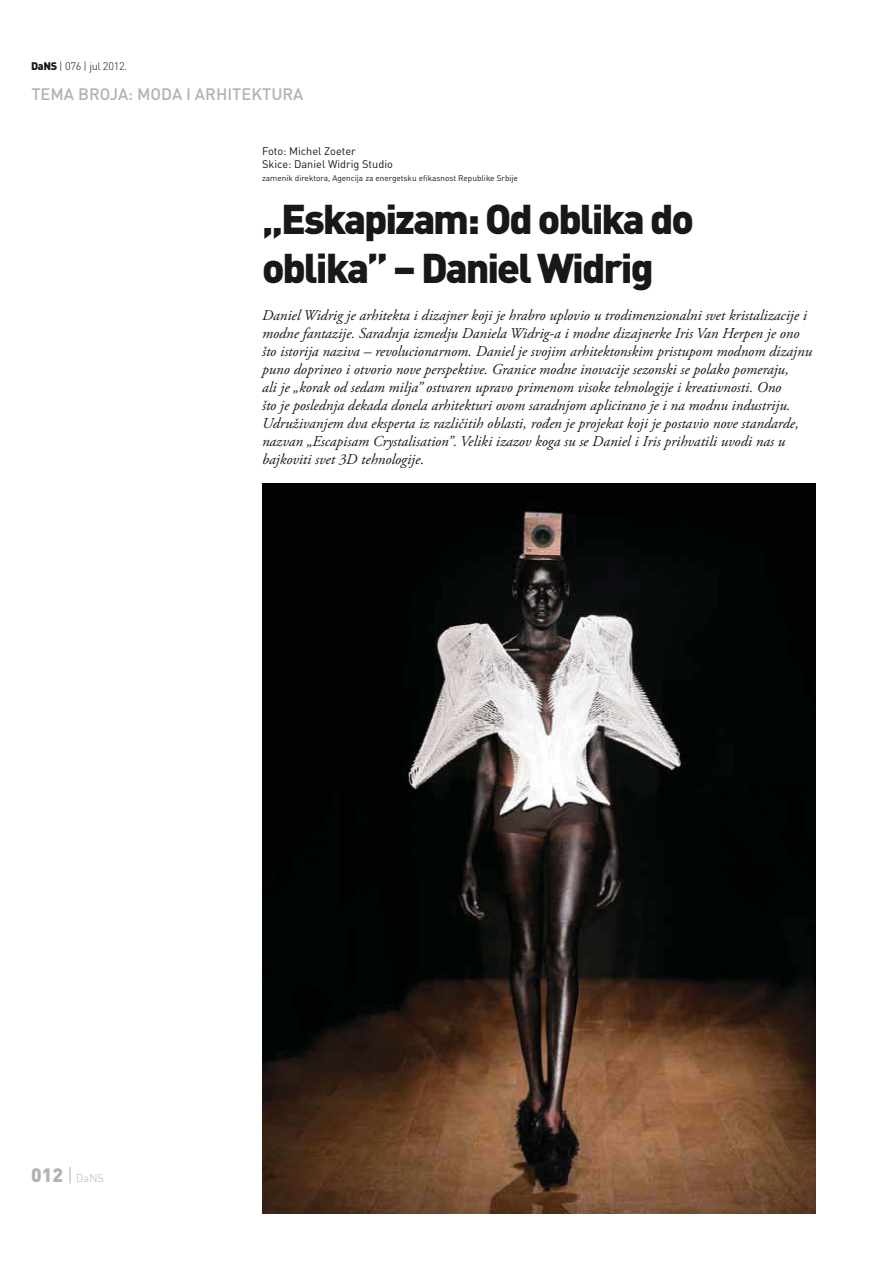
<style>
.page{position:relative;width:893px;height:1263px;background:#fff}
.page>*{position:absolute;margin:0;border:0;box-sizing:border-box;transform-origin:0 0}
.t1{font:900 41.1px/49.3px "DIN Pro";letter-spacing:-.05em;color:#171819}
.t2{font:500 16.5px "DIN Pro";color:#b1b2b4}
.t3{font:italic 15px/18px "Adobe Garamond Pro";color:#171819}
.t4{font:10.95px/13.2px "DIN Pro";color:#171819}
.t5{font:300 10.95px "DIN Pro";letter-spacing:-.025em;color:#171819}
.t6{font:300 10.95px "DIN Pro";color:#b1b2b4}
.t7{font:8.25px "DIN Pro";color:#171819}
.s1{font-weight:900}
.s2{font-weight:900;font-size:19.2px}
.s3{font-size:19.2px}
</style>
<div class="page">
<img style="left:262px;top:484px;width:553px;height:729px">
<p class="t5" style="left:31px;top:60px;width:98px"><span class="s1">DaNS</span> | 076 | jul 2012.</p>
<p class="t2" style="left:31px;top:85px;width:273px">TEMA BROJA: MODA I ARHITEKTURA</p>
<p class="t4" style="left:262px;top:145px;width:132px">Foto: Michel Zoeter<br>Skice: Daniel Widrig Studio</p>
<p class="t7" style="left:262px;top:175px;width:257px">zamenik direktora, Agencija za energetsku efikasnost Republike Srbije</p>
<h1 class="t1" style="left:262px;top:198px;width:433px">„Eskapizam: Od oblika do oblika” – Daniel Widrig</h1>
<p class="t3" style="left:262px;top:307px;width:551px">Daniel Widrig je arhitekta i dizajner koji je hrabro uplovio u trodimenzionalni svet kristalizacije i modne fantazije. Saradnja izmedju Daniela Widrig-a i modne dizajnerke Iris Van Herpen je ono što istorija naziva – revolucionarnom. Daniel je svojim arhitektonskim pristupom modnom dizajnu puno doprineo i otvorio nove perspektive. Granice modne inovacije sezonski se polako pomeraju,<br>ali je „korak od sedam milja” ostvaren upravo primenom visoke tehnologije i kreativnosti. Ono<br>što je poslednja dekada donela arhitekturi ovom saradnjom aplicirano je i na modnu industriju.<br>Udruživanjem dva eksperta iz različitih oblasti, rođen je projekat koji je postavio nove standarde, nazvan „Escapisam Crystalisation”. Veliki izazov koga su se Daniel i Iris prihvatili uvodi nas u bajkoviti svet 3D tehnologije.</p>
<p class="t6" style="left:31px;top:1172px;width:74px"><span class="s2">012</span> <span class="s3">|</span> DaNS</p>
</div>
